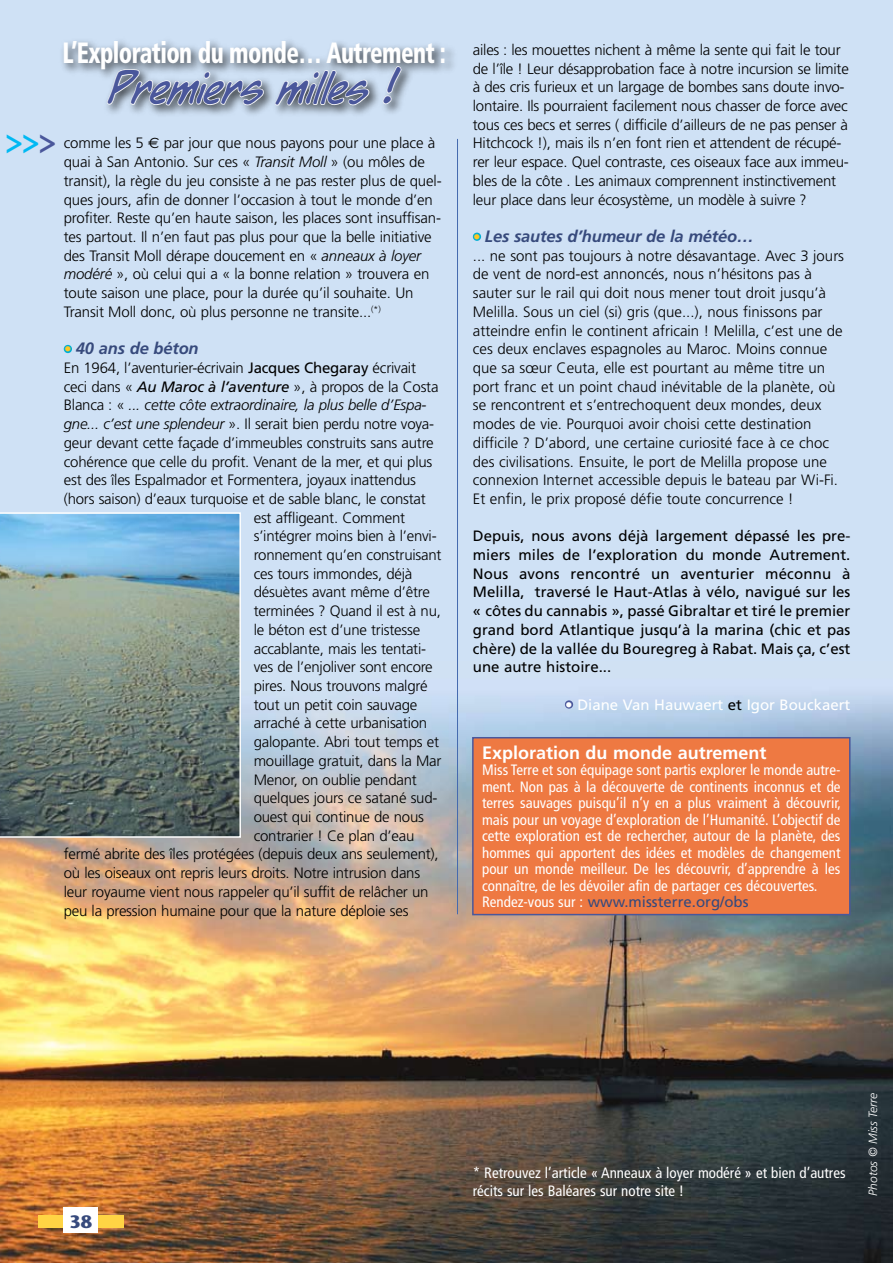
<style>
.page{position:relative;width:893px;height:1263px;background:#cfe1f5}
.page>*{position:absolute;margin:0;border:0;box-sizing:border-box;transform-origin:0 0}
.t1{font:41.7px "CC Dear Diary";letter-spacing:-.025em;color:#4a579b}
.t2{font:700 36px "Stone Sans";color:#00b9f3;scale:.8 1}
.t3{font:900 condensed 29.25px "Frutiger";letter-spacing:-.025em;color:#fff;scale:.8 1}
.t4{font:700 18px "Frutiger";color:#fff}
.t5{font:700 18px "Stone Sans";color:#374a7c}
.t6{font:italic 700 16.5px "Frutiger";letter-spacing:-.01em;color:#374a7c}
.t7{font:300 15px/18.8px "Frutiger";letter-spacing:-.015em;color:#000}
.t8{font:condensed 15px/16.5px "Frutiger";color:#fff}
.t9{font:15px/18.8px "Frutiger";color:#000;text-align:justify}
.t10{font:italic 300 15px "Frutiger";letter-spacing:-.015em;color:#000}
.t11{font:15px "Frutiger";color:#fff}
.t12{font:italic 300 12px "Frutiger";color:#fff}
.s1{color:#4a579b}
.s2{font-family:"Euro Sans";font-weight:400}
.s3{font-style:italic}
.s4{font-size:15px;color:#ffc723}
.s5{font-weight:400}
.s6{font-weight:400;font-style:italic}
.s7{font-style:normal}
.s8{color:#000}
.s9{font-stretch:normal;color:#374a7c}
</style>
<div class="page">
<img style="left:0;top:696px;width:893px;height:567px">
<div style="left:38px;top:1215px;width:85px;height:13px;background:#ffd444"></div>
<div style="left:64px;top:1208px;width:34px;height:25px;background:#fff"></div>
<div style="left:64px;top:345px;width:8px;height:8px;border:3px solid #00aed3;border-radius:50%"></div>
<div style="left:473px;top:233px;width:8px;height:8px;border:3px solid #00aed3;border-radius:50%"></div>
<div style="left:565px;top:700px;width:8px;height:9px;border:3px solid #4a579b;border-radius:50%"></div>
<svg style="left:0;top:512px;width:241px;height:326px;background:#778f90"></svg>
<div style="left:59px;top:37px;width:399px;height:82px;background:#000;opacity:.75"></div>
<svg style="left:107px;top:68px;width:158px;height:40px"></svg>
<svg style="left:275px;top:70px;width:95px;height:38px"></svg>
<svg style="left:382px;top:65px;width:21px;height:42px"></svg>
<div style="left:473px;top:738px;width:377px;height:176px;background:#ee7942"></div>
<div style="left:472px;top:737px;width:378px;height:178px;border:2px solid #4a579b"></div>
<hr style="left:457px;top:139px;width:1px;height:775px;background:#456aaf">
<h3 class="t3" style="left:62px;top:35px;width:481px">L’Exploration du monde… Autrement :</h3>
<h1 class="t1" style="left:110px;top:64px;width:289px">Premiers milles !</h1>
<h2 class="t2" style="left:5px;top:118px;width:66px">&gt;&gt;<span class="s1">&gt;</span></h2>
<p class="t7" style="left:64px;top:134px;width:379px">comme les 5 <span class="s2">E</span> par jour que nous payons pour une place à quai à San Antonio. Sur ces « <span class="s3">Transit Moll</span> » (ou môles de transit), la règle du jeu consiste à ne pas rester plus de quel&shy;ques jours, afin de donner l’occasion à tout le monde d’en profiter. Reste qu’en haute saison, les places sont insuffisan&shy;tes partout. Il n’en faut pas plus pour que la belle initiative des Transit Moll dérape doucement en « <span class="s3">anneaux à loyer modéré</span> », où celui qui a « la bonne relation » trouvera en toute saison une place, pour la durée qu’il souhaite. Un Transit Moll donc, où plus personne ne transite...<sup>(*)</sup></p>
<p class="t6" style="left:64px;top:339px;width:136px"><span class="s4">•</span> 40 ans de béton</p>
<p class="t7" style="left:64px;top:358px;width:354px">En 1964, l’aventurier-écrivain <span class="s5">Jacques Chegaray</span> écrivait</p>
<p class="t7" style="left:64px;top:377px;width:376px">ceci dans « <span class="s6">Au Maroc à l’aventure</span> », à propos de la Costa</p>
<p class="t10" style="left:64px;top:397px;width:364px"><span class="s7">Blanca : «</span> ... cette côte extraordinaire, la plus belle d’Espa-</p>
<p class="t7" style="left:64px;top:414px;width:372px"><span class="s3">gne... c’est une splendeur</span> ». Il serait bien perdu notre voya-</p>
<p class="t7" style="left:64px;top:433px;width:371px">geur devant cette façade d’immeubles construits sans autre</p>
<p class="t7" style="left:64px;top:452px;width:370px">cohérence que celle du profit. Venant de la mer, et qui plus</p>
<p class="t7" style="left:64px;top:471px;width:354px">est des îles Espalmador et Formentera, joyaux inattendus</p>
<p class="t7" style="left:64px;top:489px;width:363px">(hors saison) d’eaux turquoise et de sable blanc, le constat</p>
<p class="t7" style="left:254px;top:508px;width:153px">est affligeant. Comment</p>
<p class="t7" style="left:254px;top:527px;width:185px">s’intégrer moins bien à l’envi-</p>
<p class="t7" style="left:254px;top:545px;width:189px">ronnement qu’en construisant</p>
<p class="t7" style="left:254px;top:564px;width:160px">ces tours immondes, déjà</p>
<p class="t7" style="left:254px;top:583px;width:178px">désuètes avant même d’être</p>
<p class="t7" style="left:254px;top:602px;width:189px">terminées ? Quand il est à nu,</p>
<p class="t7" style="left:254px;top:620px;width:168px">le béton est d’une tristesse</p>
<p class="t7" style="left:254px;top:639px;width:174px">accablante, mais les tentati-</p>
<p class="t7" style="left:254px;top:658px;width:181px">ves de l’enjoliver sont encore</p>
<p class="t7" style="left:254px;top:676px;width:176px">pires. Nous trouvons malgré</p>
<p class="t7" style="left:254px;top:695px;width:165px">tout un petit coin sauvage</p>
<p class="t7" style="left:254px;top:714px;width:175px">arraché à cette urbanisation</p>
<p class="t7" style="left:254px;top:732px;width:187px">galopante. Abri tout temps et</p>
<p class="t7" style="left:254px;top:751px;width:189px">mouillage gratuit, dans la Mar</p>
<p class="t7" style="left:254px;top:770px;width:165px">Menor, on oublie pendant</p>
<p class="t7" style="left:254px;top:789px;width:185px">quelques jours ce satané sud-</p>
<p class="t7" style="left:254px;top:807px;width:172px">ouest qui continue de nous</p>
<p class="t7" style="left:254px;top:826px;width:162px">contrarier ! Ce plan d’eau</p>
<p class="t7" style="left:64px;top:845px;width:376px">fermé abrite des îles protégées (depuis deux ans seulement),</p>
<p class="t7" style="left:64px;top:863px;width:358px">où les oiseaux ont repris leurs droits. Notre intrusion dans</p>
<p class="t7" style="left:64px;top:882px;width:366px">leur royaume vient nous rappeler qu’il suffit de relâcher un</p>
<p class="t7" style="left:64px;top:901px;width:346px">peu la pression humaine pour que la nature déploie ses</p>
<p class="t7" style="left:473px;top:40px;width:378px">ailes : les mouettes nichent à même la sente qui fait le tour de l’île ! Leur désapprobation face à notre incursion se limite à des cris furieux et un largage de bombes sans doute invo&shy;lontaire. Ils pourraient facilement nous chasser de force avec tous ces becs et serres ( difficile d’ailleurs de ne pas penser à Hitchcock !), mais ils n’en font rien et attendent de récupé&shy;rer leur espace. Quel contraste, ces oiseaux face aux immeu&shy;bles de la côte . Les animaux comprennent instinctivement leur place dans leur écosystème, un modèle à suivre ?</p>
<p class="t6" style="left:473px;top:227px;width:282px"><span class="s4">•</span> Les sautes d’humeur de la météo…</p>
<p class="t7" style="left:473px;top:246px;width:373px">... ne sont pas toujours à notre désavantage. Avec 3 jours de vent de nord-est annoncés, nous n’hésitons pas à sauter sur le rail qui doit nous mener tout droit jusqu’à Melilla. Sous un ciel (si) gris (que...), nous finissons par atteindre enfin le continent africain ! Melilla, c’est une de ces deux enclaves espagnoles au Maroc. Moins connue que sa sœur Ceuta, elle est pourtant au même titre un port franc et un point chaud inévitable de la planète, où se rencontrent et s’entrechoquent deux mondes, deux modes de vie. Pourquoi avoir choisi cette destination difficile ? D’abord, une certaine curiosité face à ce choc des civilisations. Ensuite, le port de Melilla propose une connexion Internet accessible depuis le bateau par Wi-Fi.<br>Et enfin, le prix proposé défie toute concurrence !</p>
<p class="t9" style="left:473px;top:527px;width:379px">Depuis, nous avons déjà largement dépassé les pre&shy;miers miles de l’exploration du monde Autrement.<br>Nous avons rencontré un aventurier méconnu à Melilla, traversé le Haut-Atlas à vélo, navigué sur les « côtes du cannabis », passé Gibraltar et tiré le premier grand bord Atlantique jusqu’à la marina (chic et pas chère) de la vallée du Bouregreg à Rabat. Mais ça, c’est une autre histoire...</p>
<p class="t11" style="left:565px;top:696px;width:287px">• Diane Van Hauwaert <span class="s8">et</span> Igor Bouckaert</p>
<p class="t4" style="left:482px;top:742px;width:286px">Exploration du monde autrement</p>
<p class="t8" style="left:482px;top:762px;width:360px">Miss Terre et son équipage sont partis explorer le monde autre&shy;ment. Non pas à la découverte de continents inconnus et de terres sauvages puisqu’il n’y en a plus vraiment à découvrir, mais pour un voyage d’exploration de l’Humanité. L’objectif de cette exploration est de rechercher, autour de la planète, des hommes qui apportent des idées et modèles de changement pour un monde meilleur. De les découvrir, d’apprendre à les connaître, de les dévoiler afin de partager ces découvertes.<br>Rendez-vous sur : <span class="s9">www.missterre.org/obs</span></p>
<p class="t5" style="left:69px;top:1210px;width:24px">38</p>
<p class="t8" style="left:473px;top:1164px;width:374px;line-height:18px">* Retrouvez l’article « Anneaux à loyer modéré » et bien d’autres récits sur les Baléares sur notre site !</p>
<p class="t12" style="left:866px;top:1195px;width:104px;rotate:-90deg">Photos © Miss Terre</p>
</div>
